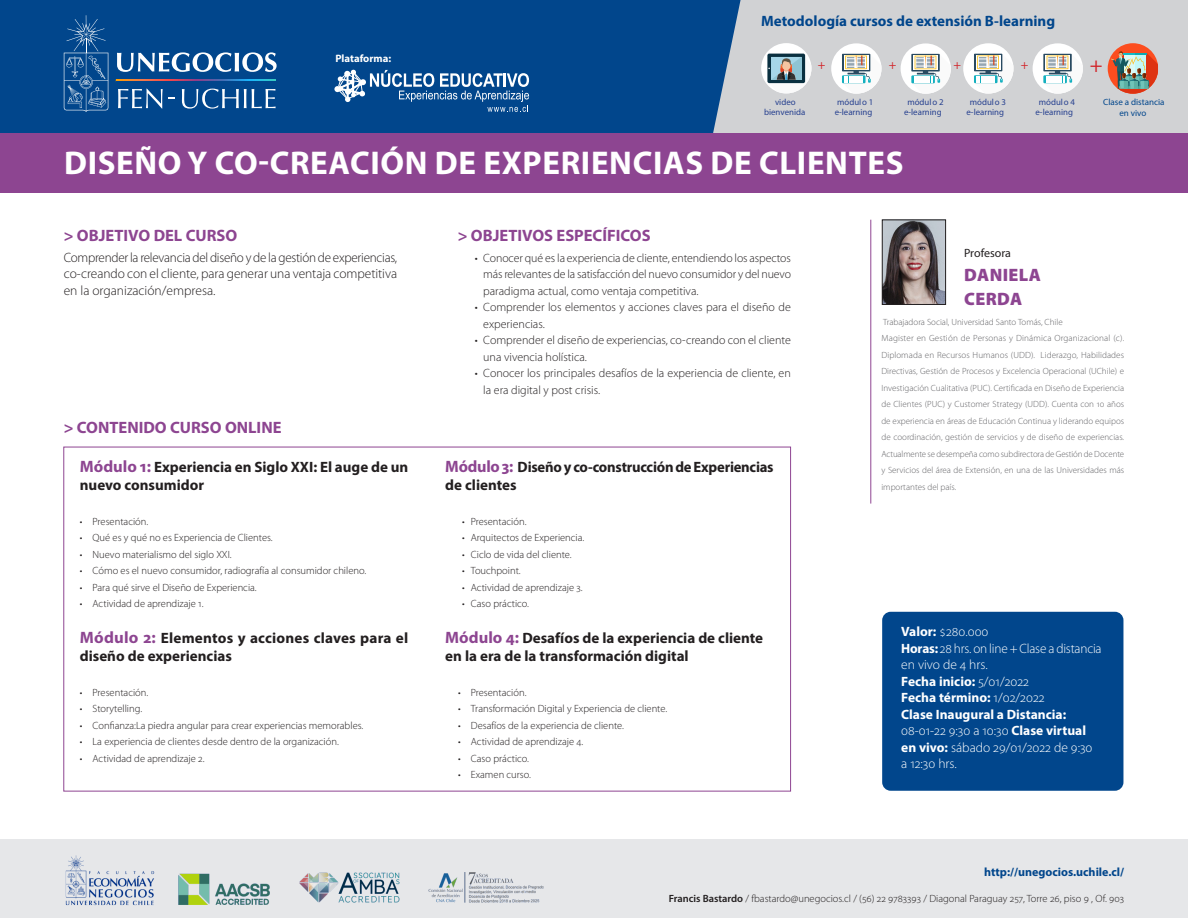
<style>
.page{position:relative;width:1188px;height:918px;background:#fff}
.page>*{position:absolute;margin:0;border:0;box-sizing:border-box;transform-origin:0 0}
.Nombre_curso{font:700 33px "Myriad Pro";letter-spacing:.02em;color:#fff}
.t1{font:21.45px "Myriad Pro";color:#d12429}
.titulos{font:900 18px "Myriad Pro";letter-spacing:.02em;color:#8d4591}
.titulos-2{font:700 16.5px "Myriad Pro";color:#8d4591}
.titulos-3{font:700 15px/18px "Myriad Pro";color:#231f20}
.t2{font:700 15px "Myriad Pro";color:#01468c}
.txt_general{font:300 13.5px/16.5px "Myriad Pro";letter-spacing:-.005em;color:#231f20;text-align:justify}
.txt_general-2{font:300 13.5px/16.5px "Myriad Pro";color:#fff}
.txt_general-3{font:700 13.5px/16.5px "Myriad Pro";color:#fff}
.t3{font:12.9px "Myriad Pro";color:#d12429}
.t4{font:300 12px/16.5px "Myriad Pro";color:#231f20}
.t5{font:700 12px "Myriad Pro";color:#01468c}
.titulos-4{font:12px "Myriad Pro";letter-spacing:-.005em;color:#231f20}
.t6{font:700 10.65px "Myriad Pro";color:#fff}
.t7{font:300 10.5px "Myriad Pro";color:#231f20}
.txt_general-4{font:300 9px/16.5px "Myriad Pro";color:#636366;text-align:justify}
.t8{font:9px/10.5px "Myriad Pro";color:#01468c;text-align:center}
.t9{font:8.85px/10.6px "Myriad Pro";color:#26408f;text-align:center}
.s1{font-size:16.5px;color:#8d4591}
.s2{font-weight:700}
.s3{font-weight:300}
.s4{font-weight:600}
</style>
<div class="page">
<div style="left:882px;top:612px;width:241px;height:179px;background:#01468c;border-radius:9px"></div>
<div style="left:670px;top:0;width:518px;height:133px;background:#d1d2d4"></div>
<div style="left:0;top:0;width:741px;height:133px;background:#01468c"></div>
<div style="left:0;top:839px;width:1188px;height:79px;background:#e6e7e9"></div>
<svg style="left:831px;top:43px;width:51px;height:51px"></svg>
<svg style="left:901px;top:43px;width:50px;height:51px"></svg>
<svg style="left:963px;top:43px;width:51px;height:51px"></svg>
<svg style="left:1033px;top:43px;width:50px;height:51px"></svg>
<svg style="left:1108px;top:43px;width:50px;height:51px"></svg>
<svg style="left:761px;top:43px;width:50px;height:50px"></svg>
<div style="left:334px;top:86px;width:7px;height:6px;background:#fff;border-radius:50%"></div>
<svg style="left:338px;top:70px;width:191px;height:42px;background:#3b70a6"></svg>
<svg style="left:169px;top:97px;width:6px;height:2px"></svg>
<svg style="left:118px;top:89px;width:45px;height:20px"></svg>
<svg style="left:182px;top:89px;width:94px;height:20px;background:#3b70a6"></svg>
<svg style="left:117px;top:52px;width:160px;height:20px"></svg>
<svg style="left:64px;top:15px;width:44px;height:97px;background:#215d9a"></svg>
<svg style="left:116px;top:80px;width:160px;height:1px"></svg>
<img style="left:65px;top:855px;width:479px;height:51px">
<div style="left:0;top:133px;width:1188px;height:60px;background:#8d4591"></div>
<img style="left:884px;top:222px;width:60px;height:81px">
<div style="left:882px;top:220px;width:64px;height:85px;border:1px solid #231f20"></div>
<hr style="left:870px;top:220px;width:1px;height:284px;background:#8f4592">
<p class="t6" style="left:335px;top:51px;width:57px">Plataforma:</p>
<h3 class="t2" style="left:761px;top:11px;width:295px">Metodología cursos de extensión B-learning</h3>
<p class="t9" style="left:764px;top:96px;width:43px">video bienvenida</p>
<p class="t3" style="left:818px;top:57px;width:9px">+</p>
<p class="t3" style="left:953px;top:57px;width:9px">+</p>
<p class="t3" style="left:1021px;top:57px;width:9px">+</p>
<h2 class="t1" style="left:1090px;top:51px;width:14px">+</h2>
<p class="t3" style="left:889px;top:57px;width:9px">+</p>
<p class="t9" style="left:835px;top:96px;width:40px;text-align:left">módulo 1 e-learning</p>
<p class="t9" style="left:904px;top:96px;width:41px">módulo 2 e-learning</p>
<p class="t9" style="left:967px;top:96px;width:41px">módulo 3 e-learning</p>
<p class="t9" style="left:1036px;top:96px;width:41px">módulo 4 e-learning</p>
<p class="t8" style="left:1103px;top:97px;width:63px">Clase a distancia en vivo</p>
<p class="Nombre_curso" style="left:64px;top:141px;width:841px">DISEÑO Y CO-CREACIÓN DE EXPERIENCIAS DE CLIENTES</p>
<p class="titulos-2" style="left:64px;top:225px;width:175px">&gt; OBJETIVO DEL CURSO</p>
<p class="txt_general" style="left:64px;top:249px;width:335px">Comprender la relevancia del diseño y de la gestión de experiencias, co-creando con el cliente, para generar una ventaja competitiva en la organización/empresa.</p>
<p class="titulos-2" style="left:64px;top:417px;width:219px">&gt; CONTENIDO CURSO ONLINE</p>
<p class="titulos-3" style="left:80px;top:458px;width:330px"><span class="s1">Módulo 1:</span> Experiencia en Siglo XXI: El auge de un nuevo consumidor</p>
<p class="t7" style="left:80px;top:515px;width:70px">• Presentación.</p>
<p class="t7" style="left:80px;top:532px;width:194px">• Qué es y qué no es Experiencia de Clientes.</p>
<p class="t7" style="left:80px;top:548px;width:153px">• Nuevo materialismo del siglo XXI.</p>
<p class="t7" style="left:80px;top:565px;width:288px">• Cómo es el nuevo consumidor, radiografía al consumidor chileno.</p>
<p class="t7" style="left:80px;top:581px;width:178px">• Para qué sirve el Diseño de Experiencia.</p>
<p class="t7" style="left:80px;top:598px;width:125px">• Actividad de aprendizaje 1.</p>
<p class="titulos-3" style="left:80px;top:629px;width:330px"><span class="s1">Módulo 2:</span> Elementos y acciones claves para el diseño de experiencias</p>
<p class="t7" style="left:80px;top:686px;width:70px">• Presentación.</p>
<p class="t7" style="left:80px;top:703px;width:64px">• Storytelling.</p>
<p class="t7" style="left:80px;top:719px;width:285px">• Confianza:La piedra angular para crear experiencias memorables.</p>
<p class="t7" style="left:80px;top:736px;width:261px">• La experiencia de clientes desde dentro de la organización.</p>
<p class="t7" style="left:80px;top:752px;width:126px">• Actividad de aprendizaje 2.</p>
<p class="titulos-2" style="left:458px;top:225px;width:194px">&gt; OBJETIVOS ESPECÍFICOS</p>
<p class="t4" style="left:483px;top:249px;width:309px;text-align:justify;text-indent:-9px">• Conocer qué es la experiencia de cliente, entendiendo los aspectos más relevantes de la satisfacción del nuevo consumidor y del nuevo paradigma actual, como ventaja competitiva.</p>
<p class="t4" style="left:483px;top:299px;width:309px;text-indent:-9px">• Comprender los elementos y acciones claves para el diseño de experiencias.</p>
<p class="t4" style="left:483px;top:332px;width:309px;text-indent:-9px">• Comprender el diseño de experiencias, co-creando con el cliente una vivencia holística.</p>
<p class="t4" style="left:483px;top:365px;width:309px;text-indent:-9px">• Conocer los principales desafíos de la experiencia de cliente, en la era digital y post crisis.</p>
<p class="titulos-3" style="left:445px;top:458px;width:330px"><span class="s1">Módulo 3:</span> Diseño y co-construcción de Experiencias de clientes</p>
<p class="t7" style="left:462px;top:515px;width:66px">• Presentación.</p>
<p class="t7" style="left:462px;top:532px;width:124px">• Arquitectos de Experiencia.</p>
<p class="t7" style="left:462px;top:548px;width:111px">• Ciclo de vida del cliente.</p>
<p class="t7" style="left:462px;top:565px;width:60px">• Touchpoint.</p>
<p class="t7" style="left:462px;top:581px;width:122px">• Actividad de aprendizaje 3.</p>
<p class="t7" style="left:462px;top:598px;width:68px">• Caso práctico.</p>
<p class="titulos-3" style="left:445px;top:629px;width:319px"><span class="s1">Módulo 4:</span> Desafíos de la experiencia de cliente en la era de la transformación digital</p>
<p class="t7" style="left:458px;top:686px;width:70px">• Presentación.</p>
<p class="t7" style="left:458px;top:703px;width:211px">• Transformación Digital y Experiencia de cliente.</p>
<p class="t7" style="left:458px;top:719px;width:167px">• Desafíos de la experiencia de cliente.</p>
<p class="t7" style="left:458px;top:736px;width:127px">• Actividad de aprendizaje 4.</p>
<p class="t7" style="left:458px;top:752px;width:73px">• Caso práctico.</p>
<p class="t7" style="left:458px;top:769px;width:75px">• Examen curso.</p>
<p class="titulos-4" style="left:964px;top:245px;width:48px">Profesora</p>
<p class="titulos" style="left:964px;top:263px;width:78px">DANIELA</p>
<p class="titulos" style="left:964px;top:287px;width:59px">CERDA</p>
<p class="txt_general-4" style="left:883px;top:313px;width:181px">Trabajadora Social, Universidad Santo Tomás, Chile</p>
<p class="txt_general-4" style="left:881px;top:330px;width:244px">Magister en Gestión de Personas y Dinámica Organizacional (c).<br>Diplomada en Recursos Humanos (UDD). Liderazgo, Habilidades Directivas, Gestión de Procesos y Excelencia Operacional (UChile) e Investigación Cualitativa (PUC). Certificada en Diseño de Experiencia de Clientes (PUC) y Customer Strategy (UDD). Cuenta con 10 años de experiencia en áreas de Educación Continua y liderando equipos de coordinación, gestión de servicios y de diseño de experiencias.<br>Actualmente se desempeña como subdirectora de Gestión de Docente y Servicios del área de Extensión, en una de las Universidades más importantes del país.</p>
<p class="txt_general-2" style="left:901px;top:623px;width:89px"><span class="s2">Valor:</span> $280.000</p>
<p class="txt_general-2" style="left:901px;top:640px;width:202px"><span class="s2">Horas:</span> 28 hrs. on line + Clase a distancia en vivo de 4 hrs.</p>
<p class="txt_general-3" style="left:901px;top:672px;width:129px">Fecha inicio: <span class="s3">5/01/2022</span></p>
<p class="txt_general-3" style="left:901px;top:689px;width:166px">Fecha término: <span class="s3">1/02/2022<br></span>Clase Inaugural a Distancia:</p>
<p class="txt_general-2" style="left:901px;top:722px;width:193px">08-01-22 9:30 a 10:30 <span class="s2">Clase virtual en vivo:</span> sábado 29/01/2022 de 9:30 a 12:30 hrs.</p>
<p class="t5" style="left:984px;top:864px;width:142px">http://unegocios.uchile.cl/</p>
<p class="t7" style="left:669px;top:893px;width:457px"><span class="s4">Francis Bastardo</span> / fbastardo@unegocios.cl / (56) 22 9783393 / Diagonal Paraguay 257, Torre 26, piso 9 , Of. 903</p>
</div>
